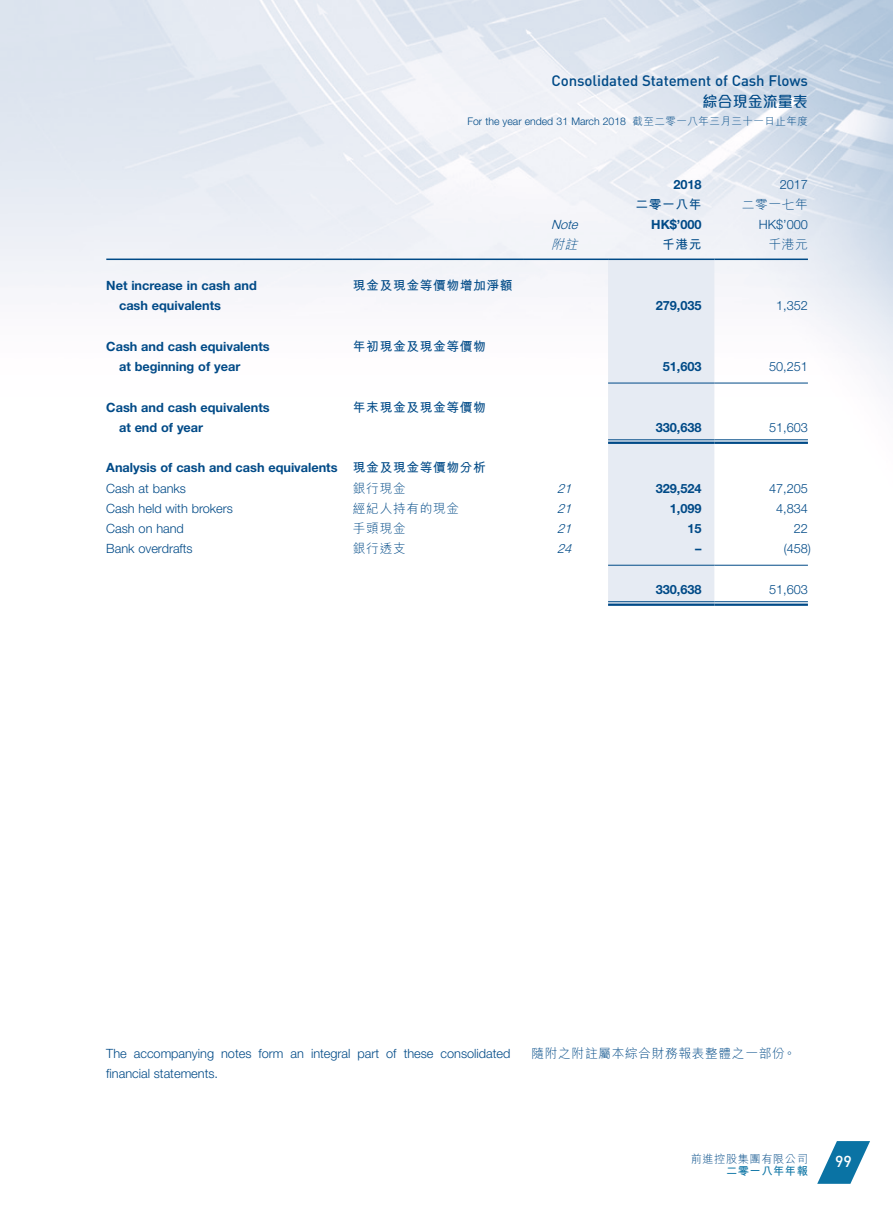
<style>
.page{position:relative;width:893px;height:1212px;background:#fff}
.page>*{position:absolute;margin:0;border:0;box-sizing:border-box;transform-origin:0 0}
.t1{font:500 15.75px "DIN";color:#fff}
.t2{font:500 15px "DIN";letter-spacing:-.005em;color:#004a87}
.t3{font:500 15px "M Elle HK";letter-spacing:.005em;color:#004a87}
.Body_Text{font:700 12.75px/20.2px "Helvetica Neue LT Std";color:#004a87}
.Body_Text-2{font:300 12.75px/20.2px "Helvetica Neue LT Std";color:#004a87}
.Body_Text-3{font:700 12.75px "M Hei HK";letter-spacing:.05em;color:#004a87}
.Body_Text-4{font:300 12.75px "M Hei HK";letter-spacing:.05em;color:#004a87}
.C_Body_Text{font:300 12.75px "M Hei HK";letter-spacing:.05em;color:#004a87}
.Body_Text-5{font:italic 300 12.75px "Helvetica Neue LT Std";color:#004a87}
.Body_Text-6{font:italic 300 12.75px "M Hei HK";color:#004a87}
.t4{font:300 11.25px "M Hei HK";letter-spacing:.045em;color:#004a87}
.t5{font:700 11.25px "M Hei HK";letter-spacing:.045em;color:#0a73a4}
.t6{font:300 10.5px "Helvetica Neue LT Std";color:#004a87}
.s1{font-family:"M Hei HK"}
</style>
<div class="page">
<img style="left:0;top:0;width:893px;height:603px">
<svg style="left:817px;top:1141px;width:53px;height:43px"></svg>
<div style="left:608px;top:260px;width:106px;height:343px;background:#e6ebf3"></div>
<hr style="left:106px;top:259px;width:247px;height:1px;background:#004a87">
<hr style="left:353px;top:259px;width:170px;height:1px;background:#004a87">
<hr style="left:523px;top:259px;width:85px;height:1px;background:#004a87">
<hr style="left:608px;top:259px;width:106px;height:1px;background:#004a87">
<hr style="left:714px;top:259px;width:94px;height:1px;background:#004a87">
<hr style="left:608px;top:383px;width:106px;height:1px;background:#004a87">
<hr style="left:714px;top:383px;width:94px;height:1px;background:#004a87">
<hr style="left:608px;top:439px;width:106px;height:1px;background:#004a87">
<hr style="left:608px;top:442px;width:106px;height:2px;background:#004a87">
<hr style="left:714px;top:439px;width:94px;height:1px;background:#004a87">
<hr style="left:714px;top:442px;width:94px;height:2px;background:#004a87">
<hr style="left:608px;top:565px;width:106px;height:1px;background:#004a87">
<hr style="left:714px;top:565px;width:94px;height:1px;background:#004a87">
<hr style="left:608px;top:601px;width:106px;height:1px;background:#004a87">
<hr style="left:608px;top:603px;width:106px;height:3px;background:#004a87">
<hr style="left:714px;top:601px;width:94px;height:1px;background:#004a87">
<hr style="left:714px;top:603px;width:94px;height:3px;background:#004a87">
<p class="t2" style="left:551px;top:71px;width:258px">Consolidated Statement of Cash Flows</p>
<p class="t3" style="left:703px;top:94px;width:107px">綜合現金流量表</p>
<p class="t6" style="left:467px;top:115px;width:342px">For the year ended 31 March 2018 <span class="s1">截至二零一八年三月三十一日止年度</span></p>
<p class="Body_Text" style="left:673px;top:174px;width:30px">2018</p>
<p class="Body_Text-2" style="left:780px;top:174px;width:30px">2017</p>
<p class="Body_Text-3" style="left:635px;top:195px;width:68px">二零一八年</p>
<p class="Body_Text-4" style="left:742px;top:198px;width:68px">二零一七年</p>
<p class="Body_Text" style="left:119px;top:275px;width:139px;text-indent:-13px">Net increase in cash and cash equivalents</p>
<p class="Body_Text-3" style="left:353px;top:276px;width:161px">現金及現金等價物增加淨額</p>
<p class="Body_Text" style="left:119px;top:336px;width:152px;text-indent:-13px">Cash and cash equivalents at beginning of year</p>
<p class="Body_Text-3" style="left:353px;top:337px;width:135px">年初現金及現金等價物</p>
<p class="Body_Text" style="left:119px;top:397px;width:152px;text-indent:-13px">Cash and cash equivalents at end of year</p>
<p class="Body_Text-3" style="left:353px;top:398px;width:135px">年末現金及現金等價物</p>
<p class="Body_Text-5" style="left:551px;top:217px;width:32px">Note</p>
<p class="Body_Text" style="left:651px;top:214px;width:52px">HK$’000</p>
<p class="Body_Text-2" style="left:759px;top:214px;width:50px">HK$’000</p>
<p class="Body_Text-6" style="left:551px;top:238px;width:31px">附註</p>
<p class="Body_Text-3" style="left:662px;top:236px;width:41px">千港元</p>
<p class="Body_Text-4" style="left:768px;top:238px;width:41px">千港元</p>
<p class="Body_Text" style="left:656px;top:295px;width:47px">279,035</p>
<p class="Body_Text-2" style="left:776px;top:295px;width:33px">1,352</p>
<p class="Body_Text" style="left:663px;top:356px;width:40px">51,603</p>
<p class="Body_Text-2" style="left:769px;top:356px;width:40px">50,251</p>
<p class="Body_Text" style="left:656px;top:417px;width:47px">330,638</p>
<p class="Body_Text-2" style="left:769px;top:417px;width:40px">51,603</p>
<p class="Body_Text" style="left:106px;top:457px;width:233px">Analysis of cash and cash equivalents</p>
<p class="Body_Text-3" style="left:353px;top:458px;width:135px">現金及現金等價物分析</p>
<p class="Body_Text-2" style="left:106px;top:478px;width:81px">Cash at banks</p>
<p class="Body_Text-4" style="left:353px;top:481px;width:54px">銀行現金</p>
<p class="Body_Text-5" style="left:557px;top:480px;width:20px">21</p>
<p class="Body_Text" style="left:656px;top:478px;width:47px">329,524</p>
<p class="Body_Text-2" style="left:769px;top:478px;width:40px">47,205</p>
<p class="Body_Text-2" style="left:106px;top:498px;width:128px">Cash held with brokers</p>
<p class="Body_Text-4" style="left:353px;top:502px;width:108px">經紀人持有的現金</p>
<p class="Body_Text-5" style="left:557px;top:500px;width:20px">21</p>
<p class="Body_Text" style="left:670px;top:498px;width:33px">1,099</p>
<p class="Body_Text-2" style="left:776px;top:498px;width:33px">4,834</p>
<p class="Body_Text-2" style="left:106px;top:518px;width:79px">Cash on hand</p>
<p class="Body_Text-4" style="left:353px;top:522px;width:54px">手頭現金</p>
<p class="Body_Text-5" style="left:557px;top:521px;width:20px">21</p>
<p class="Body_Text" style="left:687px;top:518px;width:16px">15</p>
<p class="Body_Text-2" style="left:794px;top:518px;width:16px">22</p>
<p class="Body_Text-2" style="left:106px;top:538px;width:88px">Bank overdrafts</p>
<p class="Body_Text-4" style="left:353px;top:542px;width:54px">銀行透支</p>
<p class="Body_Text-5" style="left:557px;top:541px;width:20px">24</p>
<p class="Body_Text" style="left:695px;top:538px;width:8px">–</p>
<p class="Body_Text-2" style="left:784px;top:538px;width:29px">(458)</p>
<p class="Body_Text" style="left:656px;top:579px;width:47px">330,638</p>
<p class="Body_Text-2" style="left:769px;top:579px;width:40px">51,603</p>
<p class="Body_Text-2" style="left:106px;top:1043px;width:406px">The accompanying notes form an integral part of these consolidated financial statements.</p>
<p class="C_Body_Text" style="left:531px;top:1047px;width:266px">隨附之附註屬本綜合財務報表整體之一部份。</p>
<p class="t4" style="left:691px;top:1153px;width:119px">前進控股集團有限公司</p>
<p class="t5" style="left:726px;top:1163px;width:83px">二零一八年年報</p>
<p class="t1" style="left:835px;top:1151px;width:18px">99</p>
</div>
